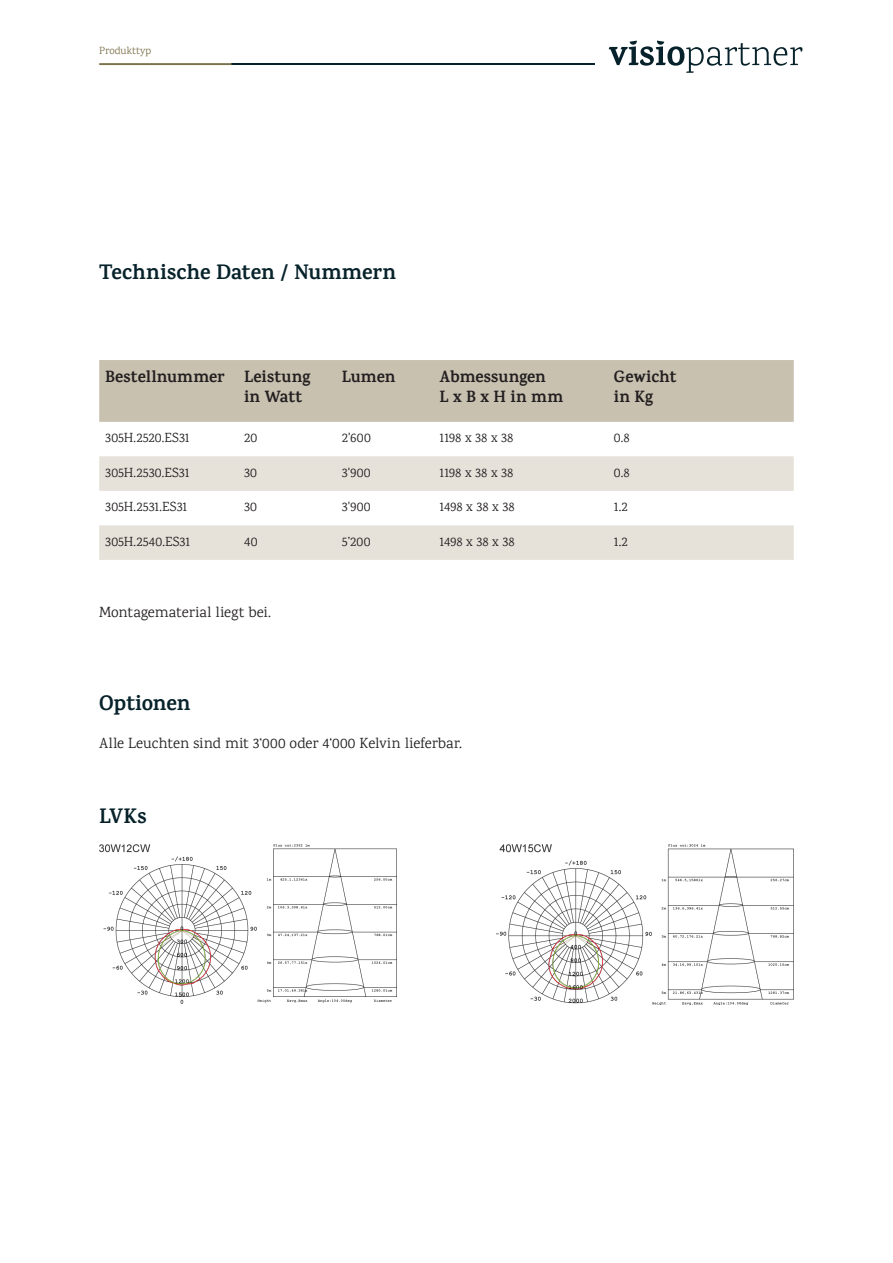
<style>
.page{position:relative;width:893px;height:1263px;background:#fff}
.page>*{position:absolute;margin:0;border:0;box-sizing:border-box;transform-origin:0 0}
.t1{font:700 21.15px "Karma";color:#07222a}
.Zwiti{font:700 16.5px "Karma";letter-spacing:.01em;color:#231f20}
.Fließtext{font:15px "Karma";color:#231f20}
.Fließtext-2{font:13.5px "Karma";letter-spacing:.015em;color:#231f20}
.t2{font:10.65px "Karma";color:#7b714a}
</style>
<div class="page">
<svg style="left:609px;top:41px;width:193px;height:32px"></svg>
<hr style="left:231px;top:63px;width:364px;height:2px;background:#07222a">
<svg style="left:99px;top:63px;width:132px;height:2px"></svg>
<div style="left:99px;top:360px;width:695px;height:62px;background:#c8c1b0"></div>
<svg style="left:99px;top:456px;width:695px;height:104px;fill:#e6e1d9"></svg>
<img style="left:99px;top:844px;width:298px;height:160px">
<img style="left:496px;top:844px;width:298px;height:161px">
<p class="t2" style="left:99px;top:44px;width:54px">Produkttyp</p>
<p class="t1" style="left:99px;top:259px;width:298px">Technische Daten / Nummern</p>
<p class="Zwiti" style="left:105px;top:367px;width:121px">Bestellnummer</p>
<p class="Zwiti" style="left:244px;top:367px;width:68px">Leistung</p>
<p class="Zwiti" style="left:244px;top:387px;width:60px">in Watt</p>
<p class="Zwiti" style="left:342px;top:367px;width:55px">Lumen</p>
<p class="Zwiti" style="left:440px;top:367px;width:108px">Abmessungen</p>
<p class="Zwiti" style="left:440px;top:387px;width:125px">L x B x H in mm</p>
<p class="Zwiti" style="left:614px;top:367px;width:64px">Gewicht</p>
<p class="Zwiti" style="left:614px;top:387px;width:41px">in Kg</p>
<p class="Fließtext-2" style="left:105px;top:430px;width:86px">305H.2520.ES31</p>
<p class="Fließtext-2" style="left:244px;top:430px;width:15px">20</p>
<p class="Fließtext-2" style="left:342px;top:430px;width:31px">2'600</p>
<p class="Fließtext-2" style="left:440px;top:430px;width:75px">1198 x 38 x 38</p>
<p class="Fließtext-2" style="left:614px;top:430px;width:17px">0.8</p>
<p class="Fließtext-2" style="left:105px;top:464px;width:86px">305H.2530.ES31</p>
<p class="Fließtext-2" style="left:244px;top:464px;width:14px">30</p>
<p class="Fließtext-2" style="left:342px;top:464px;width:30px">3'900</p>
<p class="Fließtext-2" style="left:440px;top:464px;width:75px">1198 x 38 x 38</p>
<p class="Fließtext-2" style="left:614px;top:464px;width:17px">0.8</p>
<p class="Fließtext-2" style="left:105px;top:499px;width:84px">305H.2531.ES31</p>
<p class="Fließtext-2" style="left:244px;top:499px;width:14px">30</p>
<p class="Fließtext-2" style="left:342px;top:499px;width:30px">3'900</p>
<p class="Fließtext-2" style="left:440px;top:499px;width:76px">1498 x 38 x 38</p>
<p class="Fließtext-2" style="left:614px;top:499px;width:15px">1.2</p>
<p class="Fließtext-2" style="left:105px;top:533px;width:87px">305H.2540.ES31</p>
<p class="Fließtext-2" style="left:244px;top:533px;width:15px">40</p>
<p class="Fließtext-2" style="left:342px;top:533px;width:30px">5’200</p>
<p class="Fließtext-2" style="left:440px;top:533px;width:76px">1498 x 38 x 38</p>
<p class="Fließtext-2" style="left:614px;top:533px;width:15px">1.2</p>
<p class="Fließtext" style="left:99px;top:603px;width:173px">Montagematerial liegt bei.</p>
<p class="t1" style="left:99px;top:691px;width:93px">Optionen</p>
<p class="Fließtext" style="left:99px;top:734px;width:364px">Alle Leuchten sind mit 3‘000 oder 4‘000 Kelvin lieferbar.</p>
<p class="t1" style="left:99px;top:803px;width:49px">LVKs</p>
</div>
